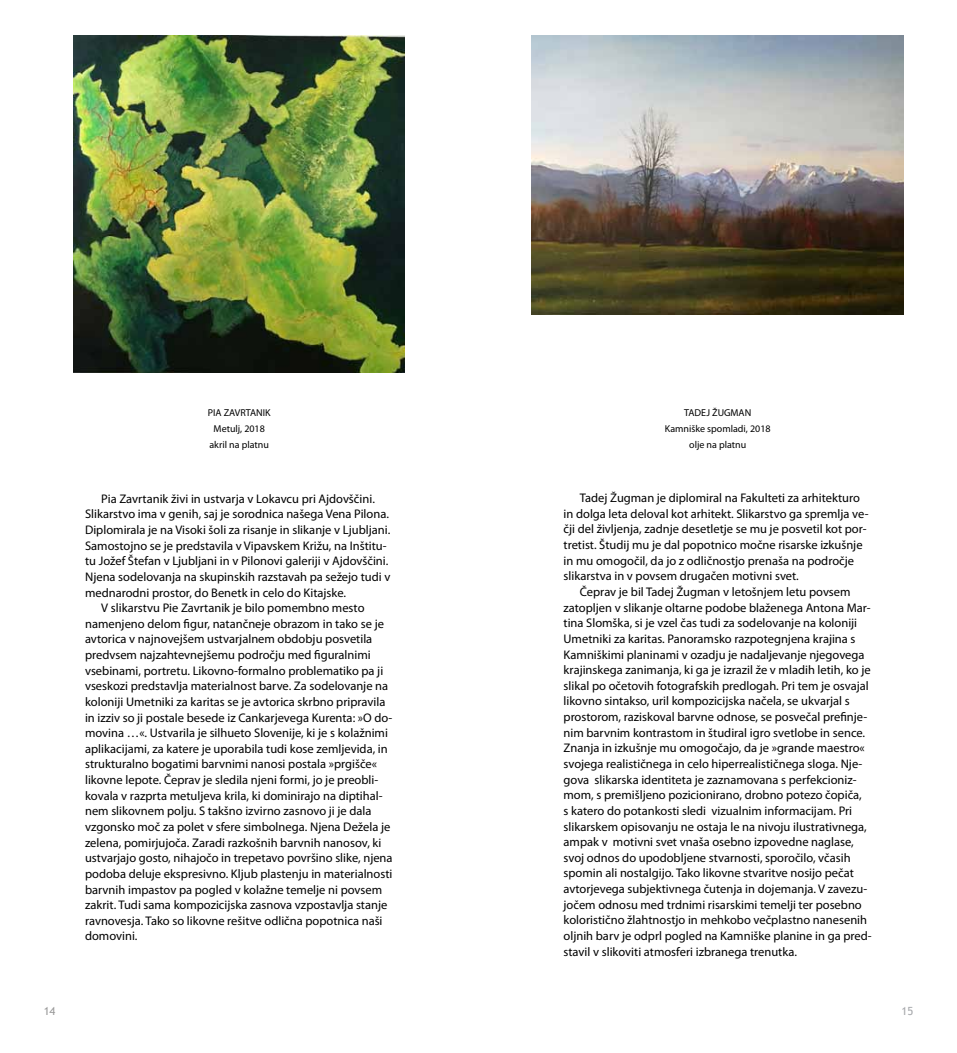
<style>
.page{position:relative;width:957px;height:1053px;background:#fff}
.page>*{position:absolute;margin:0;border:0;box-sizing:border-box;transform-origin:0 0}
.t1{font:12.5px/15.6px "Myriad Pro";color:#000}
.t2{font:11.25px "Trebuchet MS";color:#999}
.t3{font:11.25px "Trebuchet MS";color:#a7a9ac}
.t4{font:10px/15.6px "Myriad Pro";color:#000;text-align:center}
</style>
<div class="page">
<img style="left:74px;top:35px;width:331px;height:338px">
<img style="left:532px;top:35px;width:372px;height:279px">
<p class="t4" style="left:208px;top:405px;width:64px">PIA ZAVRTANIK<br>Metulj, 2018 akril na platnu</p>
<p class="t4" style="left:665px;top:405px;width:107px">TADEJ ŽUGMAN<br>Kamniške spomladi, 2018 olje na platnu</p>
<p class="t1" style="left:101px;top:490px;width:275px">Pia Zavrtanik živi in ustvarja v Lokavcu pri Ajdovščini.</p>
<p class="t1" style="left:85px;top:506px;width:305px">Slikarstvo ima v genih, saj je sorodnica našega Vena Pilona.</p>
<p class="t1" style="left:85px;top:521px;width:307px">Diplomirala je na Visoki šoli za risanje in slikanje v Ljubljani.</p>
<p class="t1" style="left:85px;top:537px;width:303px">Samostojno se je predstavila v Vipavskem Križu, na Inštitu-</p>
<p class="t1" style="left:85px;top:553px;width:305px">tu Jožef Štefan v Ljubljani in v Pilonovi galeriji v Ajdovščini.</p>
<p class="t1" style="left:85px;top:568px;width:307px">Njena sodelovanja na skupinskih razstavah pa sežejo tudi v</p>
<p class="t1" style="left:85px;top:584px;width:262px">mednarodni prostor, do Benetk in celo do Kitajske.</p>
<p class="t1" style="left:101px;top:600px;width:265px">V slikarstvu Pie Zavrtanik je bilo pomembno mesto</p>
<p class="t1" style="left:85px;top:615px;width:300px">namenjeno delom figur, natančneje obrazom in tako se je</p>
<p class="t1" style="left:85px;top:631px;width:289px">avtorica v najnovejšem ustvarjalnem obdobju posvetila</p>
<p class="t1" style="left:85px;top:646px;width:287px">predvsem najzahtevnejšemu področju med figuralnimi</p>
<p class="t1" style="left:85px;top:662px;width:300px">vsebinami, portretu. Likovno-formalno problematiko pa ji</p>
<p class="t1" style="left:85px;top:678px;width:305px">vseskozi predstavlja materialnost barve. Za sodelovanje na</p>
<p class="t1" style="left:85px;top:693px;width:302px">koloniji Umetniki za karitas se je avtorica skrbno pripravila</p>
<p class="t1" style="left:85px;top:709px;width:309px">in izziv so ji postale besede iz Cankarjevega Kurenta: »O do-</p>
<p class="t1" style="left:85px;top:725px;width:304px">movina …«. Ustvarila je silhueto Slovenije, ki je s kolažnimi</p>
<p class="t1" style="left:85px;top:740px;width:304px">aplikacijami, za katere je uporabila tudi kose zemljevida, in</p>
<p class="t1" style="left:85px;top:756px;width:293px">strukturalno bogatimi barvnimi nanosi postala »prgišče«</p>
<p class="t1" style="left:85px;top:771px;width:295px">likovne lepote. Čeprav je sledila njeni formi, jo je preobli-</p>
<p class="t1" style="left:85px;top:787px;width:299px">kovala v razprta metuljeva krila, ki dominirajo na diptihal-</p>
<p class="t1" style="left:85px;top:803px;width:288px">nem slikovnem polju. S takšno izvirno zasnovo ji je dala</p>
<p class="t1" style="left:85px;top:818px;width:307px">vzgonsko moč za polet v sfere simbolnega. Njena Dežela je</p>
<p class="t1" style="left:85px;top:834px;width:298px">zelena, pomirjujoča. Zaradi razkošnih barvnih nanosov, ki</p>
<p class="t1" style="left:85px;top:850px;width:309px">ustvarjajo gosto, nihajočo in trepetavo površino slike, njena</p>
<p class="t1" style="left:85px;top:865px;width:309px">podoba deluje ekspresivno. Kljub plastenju in materialnosti</p>
<p class="t1" style="left:85px;top:881px;width:299px">barvnih impastov pa pogled v kolažne temelje ni povsem</p>
<p class="t1" style="left:85px;top:896px;width:304px">zakrit. Tudi sama kompozicijska zasnova vzpostavlja stanje</p>
<p class="t1" style="left:85px;top:912px;width:299px">ravnovesja. Tako so likovne rešitve odlična popotnica naši</p>
<p class="t1" style="left:85px;top:928px;width:54px">domovini.</p>
<p class="t1" style="left:563px;top:490px;width:306px;text-indent:16px">Tadej Žugman je diplomiral na Fakulteti za arhitekturo in dolga leta deloval kot arhitekt. Slikarstvo ga spremlja ve&shy;čji del življenja, zadnje desetletje se mu je posvetil kot por&shy;tretist. Študij mu je dal popotnico močne risarske izkušnje in mu omogočil, da jo z odličnostjo prenaša na področje slikarstva in v povsem drugačen motivni svet.</p>
<p class="t1" style="left:563px;top:583px;width:309px;text-indent:16px">Čeprav je bil Tadej Žugman v letošnjem letu povsem zatopljen v slikanje oltarne podobe blaženega Antona Mar&shy;tina Slomška, si je vzel čas tudi za sodelovanje na koloniji Umetniki za karitas. Panoramsko razpotegnjena krajina s Kamniškimi planinami v ozadju je nadaljevanje njegovega krajinskega zanimanja, ki ga je izrazil že v mladih letih, ko je slikal po očetovih fotografskih predlogah. Pri tem je osvajal likovno sintakso, uril kompozicijska načela, se ukvarjal s prostorom, raziskoval barvne odnose, se posvečal prefinje&shy;nim barvnim kontrastom in študiral igro svetlobe in sence.<br>Znanja in izkušnje mu omogočajo, da je »grande maestro« svojega realističnega in celo hiperrealističnega sloga. Nje&shy;gova slikarska identiteta je zaznamovana s perfekcioniz&shy;mom, s premišljeno pozicionirano, drobno potezo čopiča,<br>s katero do potankosti sledi vizualnim informacijam. Pri slikarskem opisovanju ne ostaja le na nivoju ilustrativnega, ampak v motivni svet vnaša osebno izpovedne naglase, svoj odnos do upodobljene stvarnosti, sporočilo, včasih spomin ali nostalgijo. Tako likovne stvaritve nosijo pečat avtorjevega subjektivnega čutenja in dojemanja. V zavezu&shy;jočem odnosu med trdnimi risarskimi temelji ter posebno koloristično žlahtnostjo in mehkobo večplastno nanesenih oljnih barv je odprl pogled na Kamniške planine in ga pred&shy;stavil v slikoviti atmosferi izbranega trenutka.</p>
<p class="t2" style="left:44px;top:1004px;width:13px">14</p>
<p class="t3" style="left:901px;top:1004px;width:13px">15</p>
</div>
